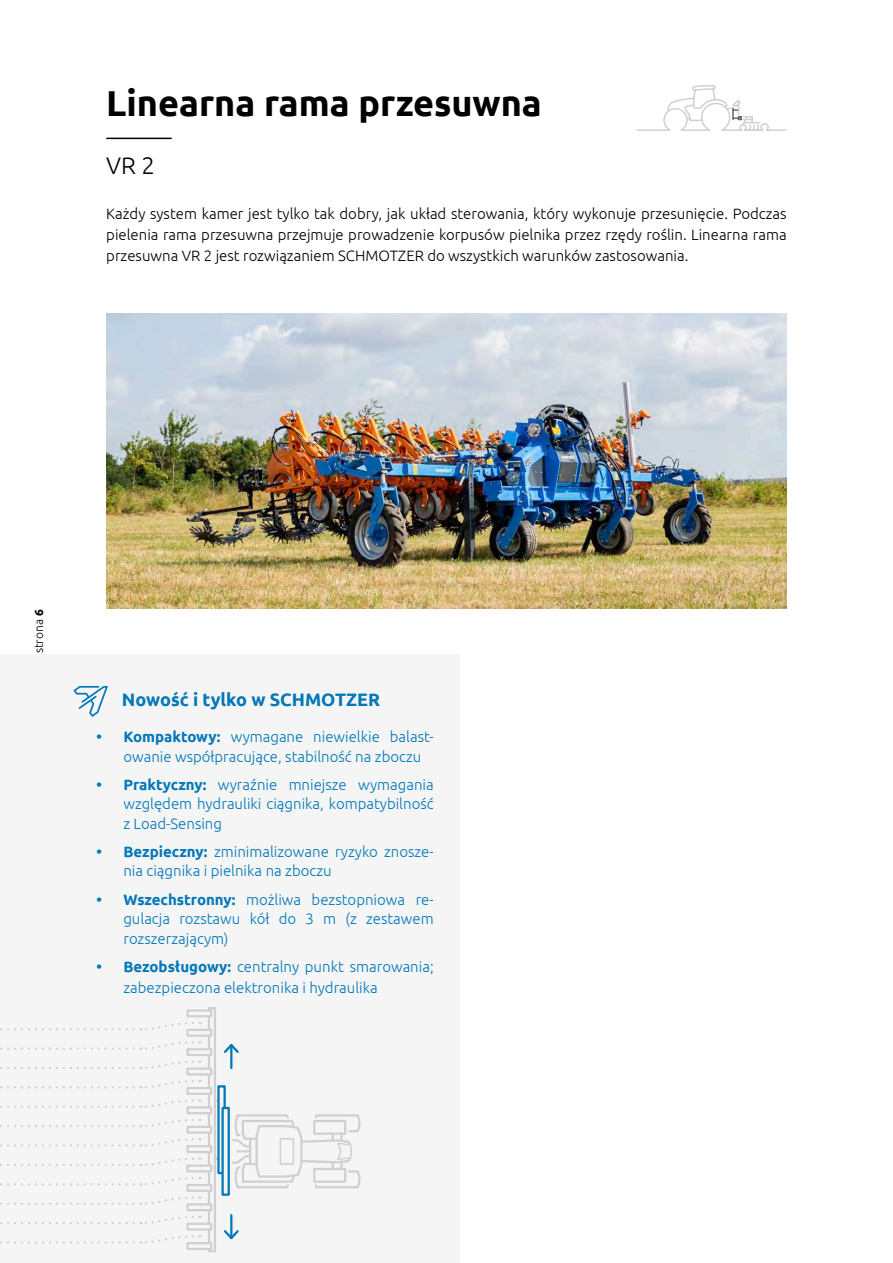
<style>
.page{position:relative;width:893px;height:1263px;background:#fff}
.page>*{position:absolute;margin:0;border:0;box-sizing:border-box;transform-origin:0 0}
.t1{font:700 36px "Ubuntu";color:#000}
.t2{font:300 24px "Ubuntu";color:#000}
.t3{font:700 18px "Ubuntu";color:#0077b9}
.t4{font:300 15px/19.5px "Ubuntu";color:#0077b9}
.t5{font:300 15px/21px "Ubuntu";color:#000;text-align:justify}
.t6{font:300 12px "Ubuntu";color:#000}
.s1{font-weight:700}
</style>
<div class="page">
<svg style="left:636px;top:85px;width:151px;height:46px"></svg>
<hr style="left:106px;top:138px;width:66px;height:1px;background:#000">
<div style="left:0;top:654px;width:459px;height:609px;background:#f5f5f5"></div>
<svg style="left:74px;top:686px;width:34px;height:31px"></svg>
<svg style="left:208px;top:1007px;width:8px;height:245px;fill:#d0d0d0"></svg>
<svg style="left:186px;top:1029px;width:26px;height:8px"></svg>
<svg style="left:186px;top:1106px;width:26px;height:8px"></svg>
<svg style="left:186px;top:1203px;width:26px;height:8px"></svg>
<svg style="left:186px;top:1067px;width:26px;height:8px"></svg>
<svg style="left:186px;top:1164px;width:26px;height:8px"></svg>
<svg style="left:186px;top:1145px;width:26px;height:8px"></svg>
<svg style="left:186px;top:1242px;width:26px;height:8px"></svg>
<svg style="left:186px;top:1009px;width:26px;height:8px"></svg>
<svg style="left:186px;top:1087px;width:26px;height:8px"></svg>
<svg style="left:186px;top:1184px;width:26px;height:8px"></svg>
<svg style="left:186px;top:1048px;width:26px;height:8px"></svg>
<svg style="left:186px;top:1126px;width:26px;height:8px"></svg>
<div style="left:186px;top:1222px;width:26px;height:9px;background:#f5f5f5;border:2px solid #d0d0d0"></div>
<svg style="left:0;top:1022px;width:200px;height:9px"></svg>
<svg style="left:0;top:1041px;width:200px;height:10px"></svg>
<svg style="left:0;top:1235px;width:200px;height:10px"></svg>
<svg style="left:0;top:1216px;width:200px;height:9px"></svg>
<svg style="left:0;top:1196px;width:200px;height:10px"></svg>
<svg style="left:0;top:1177px;width:200px;height:9px"></svg>
<svg style="left:0;top:1157px;width:200px;height:10px"></svg>
<svg style="left:0;top:1138px;width:200px;height:10px"></svg>
<svg style="left:0;top:1119px;width:200px;height:9px"></svg>
<svg style="left:0;top:1099px;width:200px;height:10px"></svg>
<svg style="left:0;top:1080px;width:200px;height:9px"></svg>
<svg style="left:0;top:1060px;width:200px;height:10px"></svg>
<svg style="left:232px;top:1114px;width:129px;height:75px"></svg>
<div style="left:313px;top:1168px;width:33px;height:15px;background:#f5f5f5;border:2px solid #d0d0d0"></div>
<div style="left:313px;top:1120px;width:33px;height:15px;background:#f5f5f5;border:2px solid #d0d0d0"></div>
<hr style="left:230px;top:1045px;width:2px;height:23px;background:#0077b9">
<svg style="left:224px;top:1044px;width:15px;height:11px"></svg>
<hr style="left:230px;top:1215px;width:2px;height:23px;background:#0077b9">
<svg style="left:224px;top:1228px;width:15px;height:12px"></svg>
<div style="left:217px;top:1085px;width:9px;height:89px;background:#f5f5f5;border:2px solid #0077b9"></div>
<div style="left:221px;top:1107px;width:9px;height:89px;background:#f5f5f5;border:2px solid #0077b9"></div>
<img style="left:106px;top:314px;width:681px;height:294px">
<h1 class="t1" style="left:106px;top:81px;width:437px">Linearna rama przesuwna</h1>
<h2 class="t2" style="left:106px;top:151px;width:50px">VR 2</h2>
<p class="t5" style="left:106px;top:203px;width:682px">Każdy system kamer jest tylko tak dobry, jak układ sterowania, który wykonuje przesunięcie. Podczas pielenia rama przesuwna przejmuje prowadzenie korpusów pielnika przez rzędy roślin. Linearna rama przesuwna VR 2 jest rozwiązaniem SCHMOTZER do wszystkich warunków zastosowania.</p>
<p class="t6" style="left:32px;top:653px;width:45px;rotate:-90deg">strona <span class="s1">6</span></p>
<p class="t3" style="left:122px;top:689px;width:260px">Nowość i tylko w SCHMOTZER</p>
<p class="t4" style="left:123px;top:727px;width:312px;text-indent:-27px"><span class="s1">• Kompaktowy:</span> wymagane niewielkie balast&shy;owanie współpracujące, stabilność na zboczu</p>
<p class="t4" style="left:123px;top:774px;width:312px;text-align:justify;text-indent:-27px"><span class="s1">• Praktyczny:</span> wyraźnie mniejsze wymagania względem hydrauliki ciągnika, kompatybilność z Load-Sensing</p>
<p class="t4" style="left:123px;top:841px;width:312px;text-indent:-27px"><span class="s1">• Bezpieczny:</span> zminimalizowane ryzyko znosze&shy;nia ciągnika i pielnika na zboczu</p>
<p class="t4" style="left:123px;top:889px;width:312px;text-align:justify;text-indent:-27px"><span class="s1">• Wszechstronny:</span> możliwa bezstopniowa re&shy;gulacja rozstawu kół do 3 m (z zestawem rozszerzającym)</p>
<p class="t4" style="left:123px;top:955px;width:312px;line-height:21px;text-indent:-27px"><span class="s1">• Bezobsługowy:</span> centralny punkt smarowania; zabezpieczona elektronika i hydraulika</p>
</div>
